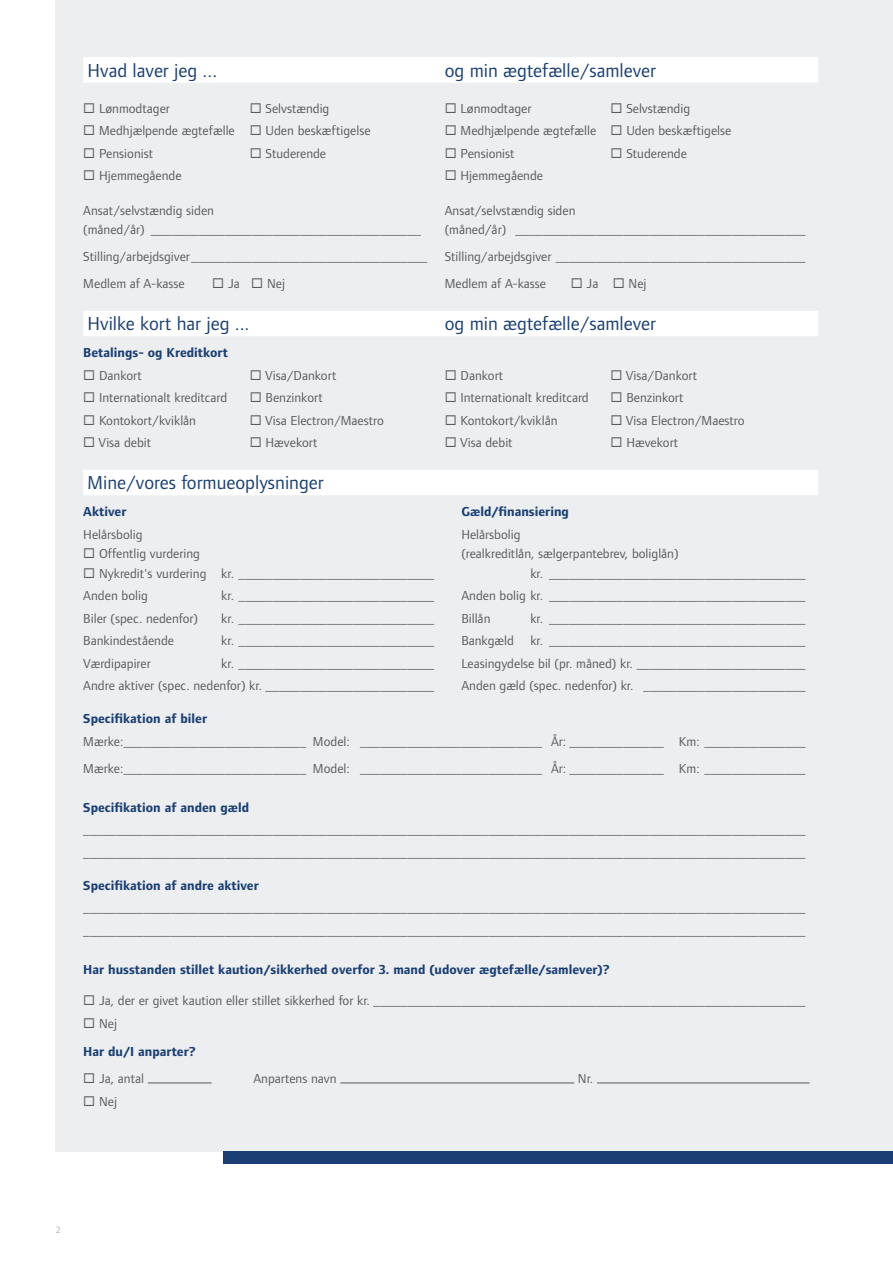
<style>
.page{position:relative;width:893px;height:1263px;background:#fff}
.page>*{position:absolute;margin:0;border:0;box-sizing:border-box;transform-origin:0 0}
.BLÅ_text_i_HVID_box{font:19.5px "Foundry Form Sans";color:#193f74}
.Børdtekst_uden_linje{font:13.5px/22.5px "Foundry Form Sans";color:#595a5b}
.Mellemrubrik{font:700 13.5px "Foundry Form Sans";color:#193f74}
.Adressefelt{font:9.75px "Foundry Form Sans";color:#afb7bd}
</style>
<div class="page">
<div style="left:56px;top:0;width:837px;height:1151px;background:#edeeef"></div>
<div style="left:223px;top:1151px;width:670px;height:13px;background:#193f74"></div>
<div style="left:83px;top:57px;width:735px;height:26px;background:#fff"></div>
<div style="left:83px;top:311px;width:735px;height:25px;background:#fff"></div>
<div style="left:83px;top:470px;width:735px;height:25px;background:#fff"></div>
<hr style="left:148px;top:1082px;width:64px;height:1px;background:#595a5b">
<hr style="left:340px;top:1082px;width:234px;height:1px;background:#595a5b">
<hr style="left:597px;top:1082px;width:213px;height:1px;background:#595a5b">
<p class="BLÅ_text_i_HVID_box" style="left:88px;top:59px;width:131px">Hvad laver jeg ...</p>
<p class="BLÅ_text_i_HVID_box" style="left:445px;top:59px;width:213px">og min ægtefælle/samlever</p>
<p class="Børdtekst_uden_linje" style="left:83px;top:97px;width:88px">◻ Lønmodtager</p>
<p class="Børdtekst_uden_linje" style="left:250px;top:97px;width:81px">◻ Selvstændig</p>
<p class="Børdtekst_uden_linje" style="left:445px;top:97px;width:88px">◻ Lønmodtager</p>
<p class="Børdtekst_uden_linje" style="left:611px;top:97px;width:81px">◻ Selvstændig</p>
<p class="Børdtekst_uden_linje" style="left:83px;top:119px;width:289px">◻ Medhjælpende ægtefælle ◻ Uden beskæftigelse</p>
<p class="Børdtekst_uden_linje" style="left:445px;top:119px;width:288px">◻ Medhjælpende ægtefælle ◻ Uden beskæftigelse</p>
<p class="Børdtekst_uden_linje" style="left:83px;top:142px;width:71px">◻ Pensionist</p>
<p class="Børdtekst_uden_linje" style="left:250px;top:142px;width:78px">◻ Studerende</p>
<p class="Børdtekst_uden_linje" style="left:445px;top:142px;width:71px">◻ Pensionist</p>
<p class="Børdtekst_uden_linje" style="left:611px;top:142px;width:78px">◻ Studerende</p>
<p class="Børdtekst_uden_linje" style="left:83px;top:164px;width:100px">◻ Hjemmegående</p>
<p class="Børdtekst_uden_linje" style="left:445px;top:164px;width:100px">◻ Hjemmegående</p>
<p class="Børdtekst_uden_linje" style="left:83px;top:199px;width:132px">Ansat/selvstændig siden</p>
<p class="Børdtekst_uden_linje" style="left:445px;top:199px;width:132px">Ansat/selvstændig siden</p>
<p class="Børdtekst_uden_linje" style="left:83px;top:218px;width:339px">(måned/år) ________________________________________</p>
<p class="Børdtekst_uden_linje" style="left:445px;top:218px;width:362px">(måned/år) ___________________________________________</p>
<p class="Børdtekst_uden_linje" style="left:83px;top:245px;width:346px">Stilling/arbejdsgiver___________________________________</p>
<p class="Børdtekst_uden_linje" style="left:445px;top:245px;width:362px">Stilling/arbejdsgiver _____________________________________</p>
<p class="Børdtekst_uden_linje" style="left:83px;top:272px;width:103px">Medlem af A-kasse</p>
<p class="Børdtekst_uden_linje" style="left:212px;top:272px;width:74px">◻ Ja ◻ Nej</p>
<p class="Børdtekst_uden_linje" style="left:445px;top:272px;width:103px">Medlem af A-kasse</p>
<p class="Børdtekst_uden_linje" style="left:571px;top:272px;width:77px">◻ Ja ◻ Nej</p>
<p class="BLÅ_text_i_HVID_box" style="left:88px;top:313px;width:163px">Hvilke kort har jeg ...</p>
<p class="BLÅ_text_i_HVID_box" style="left:445px;top:313px;width:213px">og min ægtefælle/samlever</p>
<p class="Mellemrubrik" style="left:83px;top:345px;width:146px">Betalings- og Kreditkort</p>
<p class="Børdtekst_uden_linje" style="left:83px;top:364px;width:60px">◻ Dankort</p>
<p class="Børdtekst_uden_linje" style="left:250px;top:364px;width:88px">◻ Visa/Dankort</p>
<p class="Børdtekst_uden_linje" style="left:445px;top:364px;width:60px">◻ Dankort</p>
<p class="Børdtekst_uden_linje" style="left:611px;top:364px;width:88px">◻ Visa/Dankort</p>
<p class="Børdtekst_uden_linje" style="left:83px;top:386px;width:145px">◻ Internationalt kreditcard</p>
<p class="Børdtekst_uden_linje" style="left:250px;top:386px;width:74px">◻ Benzinkort</p>
<p class="Børdtekst_uden_linje" style="left:445px;top:386px;width:145px">◻ Internationalt kreditcard</p>
<p class="Børdtekst_uden_linje" style="left:611px;top:386px;width:74px">◻ Benzinkort</p>
<p class="Børdtekst_uden_linje" style="left:83px;top:409px;width:114px">◻ Kontokort/kviklån</p>
<p class="Børdtekst_uden_linje" style="left:250px;top:409px;width:136px">◻ Visa Electron/Maestro</p>
<p class="Børdtekst_uden_linje" style="left:445px;top:409px;width:114px">◻ Kontokort/kviklån</p>
<p class="Børdtekst_uden_linje" style="left:611px;top:409px;width:136px">◻ Visa Electron/Maestro</p>
<p class="Børdtekst_uden_linje" style="left:83px;top:431px;width:69px">◻ Visa debit</p>
<p class="Børdtekst_uden_linje" style="left:250px;top:431px;width:69px">◻ Hævekort</p>
<p class="Børdtekst_uden_linje" style="left:445px;top:431px;width:69px">◻ Visa debit</p>
<p class="Børdtekst_uden_linje" style="left:611px;top:431px;width:69px">◻ Hævekort</p>
<p class="BLÅ_text_i_HVID_box" style="left:88px;top:472px;width:238px">Mine/vores formueoplysninger</p>
<p class="Mellemrubrik" style="left:83px;top:504px;width:45px">Aktiver</p>
<p class="Mellemrubrik" style="left:461px;top:504px;width:109px">Gæld/finansiering</p>
<p class="Børdtekst_uden_linje" style="left:83px;top:523px;width:61px">Helårsbolig</p>
<p class="Børdtekst_uden_linje" style="left:461px;top:523px;width:61px">Helårsbolig</p>
<p class="Børdtekst_uden_linje" style="left:83px;top:542px;width:118px">◻ Offentlig vurdering</p>
<p class="Børdtekst_uden_linje" style="left:461px;top:542px;width:219px">(realkreditlån, sælgerpantebrev, boliglån)</p>
<p class="Børdtekst_uden_linje" style="left:83px;top:562px;width:353px">◻ Nykredit's vurdering kr. _____________________________</p>
<p class="Børdtekst_uden_linje" style="left:530px;top:562px;width:277px">kr. ______________________________________</p>
<p class="Børdtekst_uden_linje" style="left:83px;top:584px;width:66px">Anden bolig</p>
<p class="Børdtekst_uden_linje" style="left:221px;top:584px;width:215px">kr. _____________________________</p>
<p class="Børdtekst_uden_linje" style="left:461px;top:584px;width:346px">Anden bolig kr. ______________________________________</p>
<p class="Børdtekst_uden_linje" style="left:83px;top:607px;width:116px">Biler (spec. nedenfor)</p>
<p class="Børdtekst_uden_linje" style="left:221px;top:607px;width:215px">kr. _____________________________</p>
<p class="Børdtekst_uden_linje" style="left:461px;top:607px;width:31px">Billån</p>
<p class="Børdtekst_uden_linje" style="left:530px;top:607px;width:277px">kr. ______________________________________</p>
<p class="Børdtekst_uden_linje" style="left:83px;top:629px;width:92px">Bankindestående</p>
<p class="Børdtekst_uden_linje" style="left:221px;top:629px;width:215px">kr. _____________________________</p>
<p class="Børdtekst_uden_linje" style="left:461px;top:629px;width:346px">Bankgæld kr. ______________________________________</p>
<p class="Børdtekst_uden_linje" style="left:83px;top:652px;width:69px">Værdipapirer</p>
<p class="Børdtekst_uden_linje" style="left:221px;top:652px;width:215px">kr. _____________________________</p>
<p class="Børdtekst_uden_linje" style="left:461px;top:652px;width:346px">Leasingydelse bil (pr. måned) kr. _________________________</p>
<p class="Børdtekst_uden_linje" style="left:83px;top:674px;width:352px">Andre aktiver (spec. nedenfor) kr. _________________________</p>
<p class="Børdtekst_uden_linje" style="left:461px;top:674px;width:346px">Anden gæld (spec. nedenfor) kr. ________________________</p>
<p class="Mellemrubrik" style="left:83px;top:711px;width:125px">Specifikation af biler</p>
<p class="Børdtekst_uden_linje" style="left:83px;top:728px;width:724px;line-height:27px">Mærke:___________________________ Model: ___________________________ År: ______________ Km: _______________<br>Mærke:___________________________ Model: ___________________________ År: ______________ Km: _______________</p>
<p class="Mellemrubrik" style="left:83px;top:800px;width:167px">Specifikation af anden gæld</p>
<p class="Børdtekst_uden_linje" style="left:83px;top:818px;width:724px">___________________________________________________________________________________________________________ ___________________________________________________________________________________________________________</p>
<p class="Mellemrubrik" style="left:83px;top:878px;width:177px">Specifikation af andre aktiver</p>
<p class="Børdtekst_uden_linje" style="left:83px;top:896px;width:724px">___________________________________________________________________________________________________________ ___________________________________________________________________________________________________________</p>
<p class="Mellemrubrik" style="left:83px;top:962px;width:528px">Har husstanden stillet kaution/sikkerhed overfor 3. mand (udover ægtefælle/samlever)?</p>
<p class="Børdtekst_uden_linje" style="left:83px;top:989px;width:724px">◻ Ja, der er givet kaution eller stillet sikkerhed for kr. ________________________________________________________________</p>
<p class="Børdtekst_uden_linje" style="left:83px;top:1012px;width:35px">◻ Nej</p>
<p class="Mellemrubrik" style="left:83px;top:1044px;width:114px">Har du/I anparter?</p>
<p class="Børdtekst_uden_linje" style="left:83px;top:1067px;width:62px">◻ Ja, antal</p>
<p class="Børdtekst_uden_linje" style="left:253px;top:1067px;width:85px">Anpartens navn</p>
<p class="Børdtekst_uden_linje" style="left:578px;top:1067px;width:17px">Nr.</p>
<p class="Børdtekst_uden_linje" style="left:83px;top:1090px;width:35px">◻ Nej</p>
<p class="Adressefelt" style="left:56px;top:1224px;width:6px">2</p>
</div>
